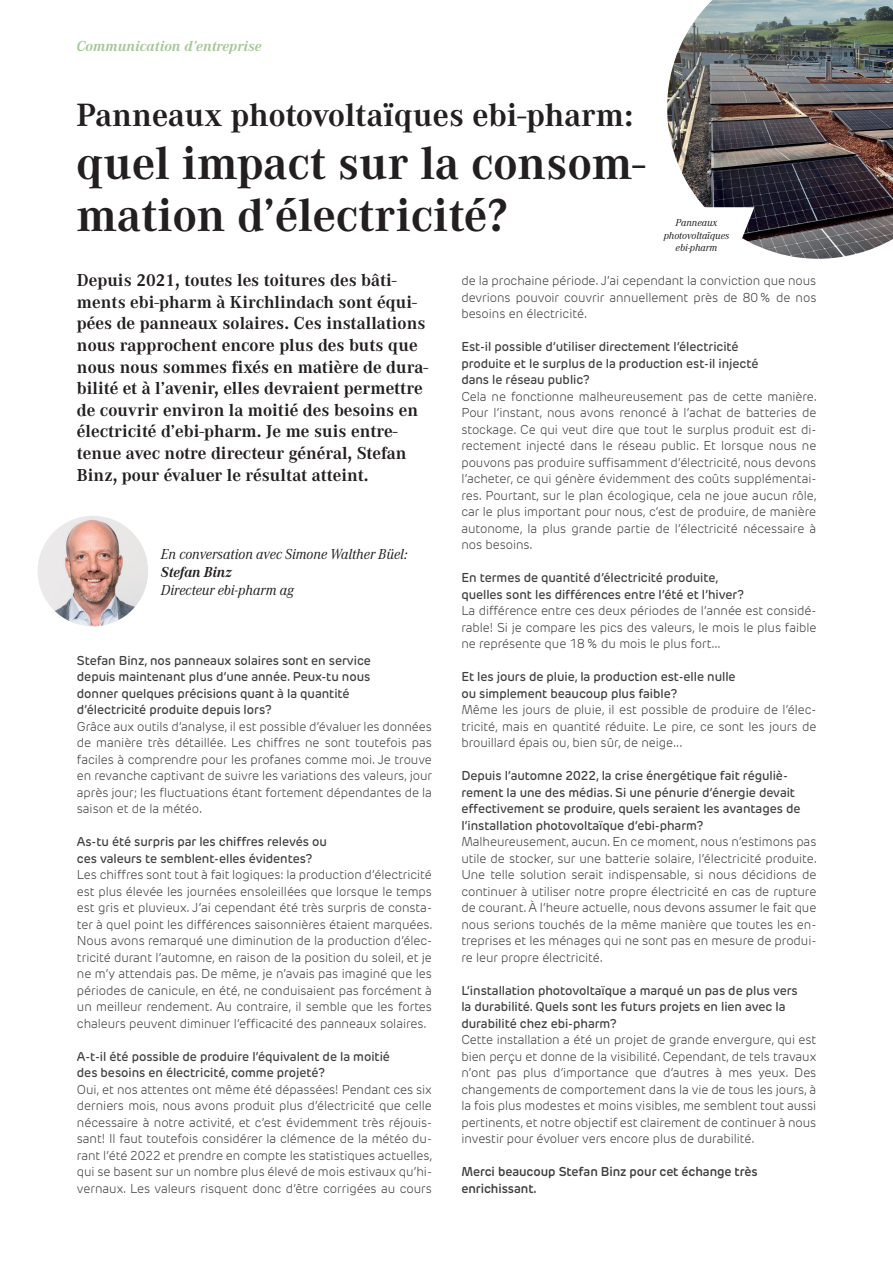
<style>
.page{position:relative;width:893px;height:1263px;background:#fff}
.page>*{position:absolute;margin:0;border:0;box-sizing:border-box;transform-origin:0 0}
.t1{font:700 48px/52.5px "Corporate A";color:#231f20}
.t2{font:700 33.45px "Corporate A";color:#231f20}
.t3{font:700 18px/21.6px "Corporate A";color:#231f20}
.t4{font:italic 15px "Corporate A";color:#231f20}
.t5{font:italic 700 15px "Corporate A";color:#a4c796}
.t6{font:italic 700 15px "Corporate A";letter-spacing:-.005em;color:#231f20}
.t7{font:300 12.75px/16.5px "Rubrik Edge New";letter-spacing:-.005em;color:#3e3e3f;text-align:justify}
.t8{font:500 12.75px/16.5px "New Rubrik";letter-spacing:-.005em;color:#3e3e3f}
.t9{font:600 12.75px/16.5px "Rubrik Edge New";letter-spacing:-.005em;color:#3e3e3f}
.t10{font:italic 10.5px/12.6px "Corporate A";letter-spacing:-.005em;color:#231f20;text-align:center}
</style>
<div class="page">
<img style="left:667px;top:0;width:226px;height:259px">
<svg style="left:688px;top:207px;width:66px;height:52px"></svg>
<img style="left:38px;top:516px;width:110px;height:110px;border-radius:55px">
<p class="t5" style="left:77px;top:36px;width:187px">Communication d’entreprise</p>
<h2 class="t2" style="left:77px;top:93px;width:558px">Panneaux photovoltaïques ebi-pharm:</h2>
<h1 class="t1" style="left:77px;top:135px;width:570px">quel impact sur la consom&shy;mation d’électricité?</h1>
<p class="t10" style="left:664px;top:216px;width:67px">Panneaux photovoltaïques ebi-pharm</p>
<p class="t3" style="left:77px;top:269px;width:353px">Depuis 2021, toutes les toitures des bâti&shy;ments ebi-pharm à Kirchlindach sont équi&shy;pées de panneaux solaires. Ces installations nous rapprochent encore plus des buts que nous nous sommes fixés en matière de dura&shy;bilité et à l’avenir, elles devraient permettre de couvrir environ la moitié des besoins en électricité d’ebi-pharm. Je me suis entre&shy;tenue avec notre directeur général, Stefan Binz, pour évaluer le résultat atteint.</p>
<p class="t4" style="left:161px;top:544px;width:248px">En conversation avec Simone Walther Büel:</p>
<p class="t6" style="left:161px;top:562px;width:72px">Stefan Binz</p>
<p class="t4" style="left:161px;top:580px;width:134px">Directeur ebi-pharm ag</p>
<p class="t8" style="left:77px;top:652px;width:295px">Stefan Binz, nos panneaux solaires sont en service depuis maintenant plus d’une année. Peux-tu nous donner quelques précisions quant à la quantité d’électricité produite depuis lors?</p>
<p class="t7" style="left:77px;top:718px;width:357px">Grâce aux outils d’analyse, il est possible d’évaluer les données de manière très détaillée. Les chiffres ne sont toutefois pas faciles à comprendre pour les profanes comme moi. Je trouve en revanche captivant de suivre les variations des valeurs, jour après jour; les fluctuations étant fortement dépendantes de la saison et de la météo.</p>
<p class="t8" style="left:77px;top:833px;width:251px">As-tu été surpris par les chiffres relevés ou ces valeurs te semblent-elles évidentes?</p>
<p class="t7" style="left:77px;top:866px;width:357px">Les chiffres sont tout à fait logiques: la production d’électricité est plus élevée les journées ensoleillées que lorsque le temps est gris et pluvieux. J’ai cependant été très surpris de consta&shy;ter à quel point les différences saisonnières étaient marquées.<br>Nous avons remarqué une diminution de la production d’élec&shy;tricité durant l’automne, en raison de la position du soleil, et je ne m’y attendais pas. De même, je n’avais pas imaginé que les périodes de canicule, en été, ne conduisaient pas forcément à un meilleur rendement. Au contraire, il semble que les fortes chaleurs peuvent diminuer l’efficacité des panneaux solaires.</p>
<p class="t8" style="left:77px;top:1048px;width:314px">A-t-il été possible de produire l’équivalent de la moitié des besoins en électricité, comme projeté?</p>
<p class="t7" style="left:77px;top:1081px;width:357px">Oui, et nos attentes ont même été dépassées! Pendant ces six derniers mois, nous avons produit plus d’électricité que celle nécessaire à notre activité, et c’est évidemment très réjouis&shy;sant! Il faut toutefois considérer la clémence de la météo du&shy;rant l’été 2022 et prendre en compte les statistiques actuelles, qui se basent sur un nombre plus élevé de mois estivaux qu’hi&shy;vernaux. Les valeurs risquent donc d’être corrigées au cours</p>
<p class="t7" style="left:461px;top:272px;width:357px">de la prochaine période. J’ai cependant la conviction que nous devrions pouvoir couvrir annuellement près de 80% de nos besoins en électricité.</p>
<p class="t8" style="left:461px;top:338px;width:299px">Est-il possible d’utiliser directement l’électricité produite et le surplus de la production est-il injecté dans le réseau public?</p>
<p class="t7" style="left:461px;top:388px;width:357px">Cela ne fonctionne malheureusement pas de cette manière.<br>Pour l’instant, nous avons renoncé à l’achat de batteries de stockage. Ce qui veut dire que tout le surplus produit est di&shy;rectement injecté dans le réseau public. Et lorsque nous ne pouvons pas produire suffisamment d’électricité, nous devons l’acheter, ce qui génère évidemment des coûts supplémentai&shy;res. Pourtant, sur le plan écologique, cela ne joue aucun rôle, car le plus important pour nous, c’est de produire, de manière autonome, la plus grande partie de l’électricité nécessaire à nos besoins.</p>
<p class="t8" style="left:461px;top:569px;width:284px">En termes de quantité d’électricité produite, quelles sont les différences entre l’été et l’hiver?</p>
<p class="t7" style="left:461px;top:602px;width:357px">La différence entre ces deux périodes de l’année est considé&shy;rable! Si je compare les pics des valeurs, le mois le plus faible ne représente que 18% du mois le plus fort...</p>
<p class="t8" style="left:461px;top:668px;width:276px">Et les jours de pluie, la production est-elle nulle ou simplement beaucoup plus faible?</p>
<p class="t7" style="left:461px;top:701px;width:357px">Même les jours de pluie, il est possible de produire de l’élec&shy;tricité, mais en quantité réduite. Le pire, ce sont les jours de brouillard épais ou, bien sûr, de neige...</p>
<p class="t8" style="left:461px;top:767px;width:341px">Depuis l’automne 2022, la crise énergétique fait réguliè&shy;rement la une des médias. Si une pénurie d’énergie devait effectivement se produire, quels seraient les avantages de l’installation photovoltaïque d’ebi-pharm?</p>
<p class="t7" style="left:461px;top:833px;width:357px">Malheureusement, aucun. En ce moment, nous n’estimons pas utile de stocker, sur une batterie solaire, l’électricité produite.<br>Une telle solution serait indispensable, si nous décidions de continuer à utiliser notre propre électricité en cas de rupture de courant. À l’heure actuelle, nous devons assumer le fait que nous serions touchés de la même manière que toutes les en&shy;treprises et les ménages qui ne sont pas en mesure de produi&shy;re leur propre électricité.</p>
<p class="t8" style="left:461px;top:982px;width:338px">L’installation photovoltaïque a marqué un pas de plus vers la durabilité. Quels sont les futurs projets en lien avec la durabilité chez ebi-pharm?</p>
<p class="t7" style="left:461px;top:1031px;width:356px">Cette installation a été un projet de grande envergure, qui est bien perçu et donne de la visibilité. Cependant, de tels travaux n’ont pas plus d’importance que d’autres à mes yeux. Des changements de comportement dans la vie de tous les jours, à la fois plus modestes et moins visibles, me semblent tout aussi pertinents, et notre objectif est clairement de continuer à nous investir pour évoluer vers encore plus de durabilité.</p>
<p class="t9" style="left:461px;top:1163px;width:298px">Merci beaucoup Stefan Binz pour cet échange très enrichissant.</p>
</div>
